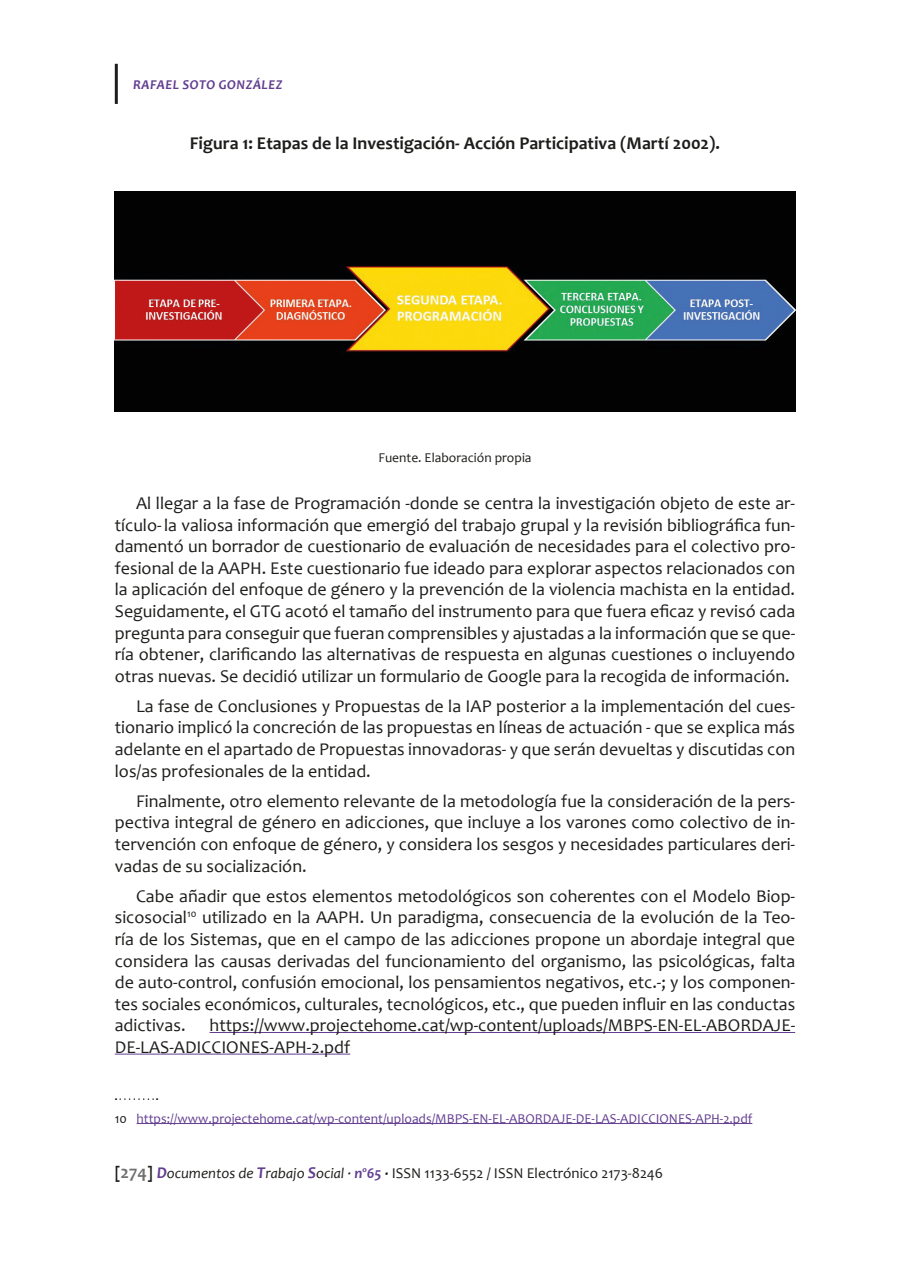
<style>
.page{position:relative;width:910px;height:1280px;background:#fff}
.page>*{position:absolute;margin:0;border:0;box-sizing:border-box;transform-origin:0 0}
.t1{font:18px/21.6px "Candara";color:#1d1d1b;text-align:justify}
.t2{font:700 18px "Candara";color:#1d1d1b}
.t3{font:15px "Candara";color:#1d1d1b}
.t4{font:13.5px "Candara";color:#633e91}
.t5{font:13.5px "Candara";color:#1d1d1b}
.t6{font:italic 700 13.5px "Candara";letter-spacing:.04em;color:#633e91}
.s1{color:#1d1d1b}
.s2{font-weight:700;font-size:16.5px}
.s3{font-weight:700;font-size:18px;color:#70706f}
.s4{font-weight:700;font-style:italic;font-size:16.5px;color:#633e91}
.s5{font-style:italic}
.s6{font-weight:700;font-style:italic;color:#633e91}
.s7{font-weight:700;font-style:italic}
</style>
<div class="page">
<hr style="left:115px;top:64px;width:3px;height:40px;background:#1d1d1b">
<hr style="left:210px;top:1032px;width:585px;height:1px;background:#633e91">
<hr style="left:115px;top:1054px;width:235px;height:1px;background:#633e91">
<svg style="left:116px;top:1098px;width:42px;height:2px"></svg>
<hr style="left:137px;top:1123px;width:615px;height:1px;background:#633e91">
<img style="left:115px;top:191px;width:680px;height:221px">
<p class="t6" style="left:133px;top:76px;width:151px">RAFAEL SOTO GONZÁLEZ</p>
<p class="t2" style="left:190px;top:132px;width:532px">Figura 1: Etapas de la Investigación- Acción Participativa (Martí 2002).</p>
<p class="t5" style="left:378px;top:449px;width:155px">Fuente. Elaboración propia</p>
<p class="t1" style="left:115px;top:492px;width:682px;text-indent:21px">Al llegar a la fase de Programación -donde se centra la investigación objeto de este ar&shy;tículo- la valiosa información que emergió del trabajo grupal y la revisión bibliográfica fun&shy;damentó un borrador de cuestionario de evaluación de necesidades para el colectivo pro&shy;fesional de la AAPH. Este cuestionario fue ideado para explorar aspectos relacionados con la aplicación del enfoque de género y la prevención de la violencia machista en la entidad.<br>Seguidamente, el GTG acotó el tamaño del instrumento para que fuera eficaz y revisó cada pregunta para conseguir que fueran comprensibles y ajustadas a la información que se que&shy;ría obtener, clarificando las alternativas de respuesta en algunas cuestiones o incluyendo otras nuevas. Se decidió utilizar un formulario de Google para la recogida de información.</p>
<p class="t1" style="left:115px;top:695px;width:682px;text-indent:21px">La fase de Conclusiones y Propuestas de la IAP posterior a la implementación del cues&shy;tionario implicó la concreción de las propuestas en líneas de actuación - que se explica más adelante en el apartado de Propuestas innovadoras- y que serán devueltas y discutidas con los/as profesionales de la entidad.</p>
<p class="t1" style="left:115px;top:790px;width:682px;text-indent:21px">Finalmente, otro elemento relevante de la metodología fue la consideración de la pers&shy;pectiva integral de género en adicciones, que incluye a los varones como colectivo de in&shy;tervención con enfoque de género, y considera los sesgos y necesidades particulares deri&shy;vadas de su socialización.</p>
<p class="t1" style="left:115px;top:885px;width:682px;text-indent:21px">Cabe añadir que estos elementos metodológicos son coherentes con el Modelo Biop&shy;sicosocial<sup>10</sup> utilizado en la AAPH. Un paradigma, consecuencia de la evolución de la Teo&shy;ría de los Sistemas, que en el campo de las adicciones propone un abordaje integral que considera las causas derivadas del funcionamiento del organismo, las psicológicas, falta de auto-control, confusión emocional, los pensamientos negativos, etc.-; y los componen&shy;tes sociales económicos, culturales, tecnológicos, etc., que pueden influir en las conductas adictivas.</p>
<p class="t1" style="left:115px;top:1014px;width:682px;text-indent:95px">https://www.projectehome.cat/wp-content/uploads/MBPS-EN-EL-ABORDAJE-<br>DE-LAS-ADICCIONES-APH-2.pdf</p>
<p class="t4" style="left:115px;top:1110px;width:639px"><span class="s1">10</span> https://www.projectehome.cat/wp-content/uploads/MBPS-EN-EL-ABORDAJE-DE-LAS-ADICCIONES-APH-2.pdf</p>
<p class="t3" style="left:115px;top:1164px;width:550px"><span class="s2">[</span><span class="s3">274</span><span class="s2">]</span> <span class="s4">D</span><span class="s5">ocumentos de</span> <span class="s4">T</span><span class="s5">rabajo</span> <span class="s4">S</span><span class="s5">ocial ·</span> <span class="s6">nº65</span> <span class="s7">·</span> ISSN 1133-6552 / ISSN Electrónico 2173-8246</p>
</div>
